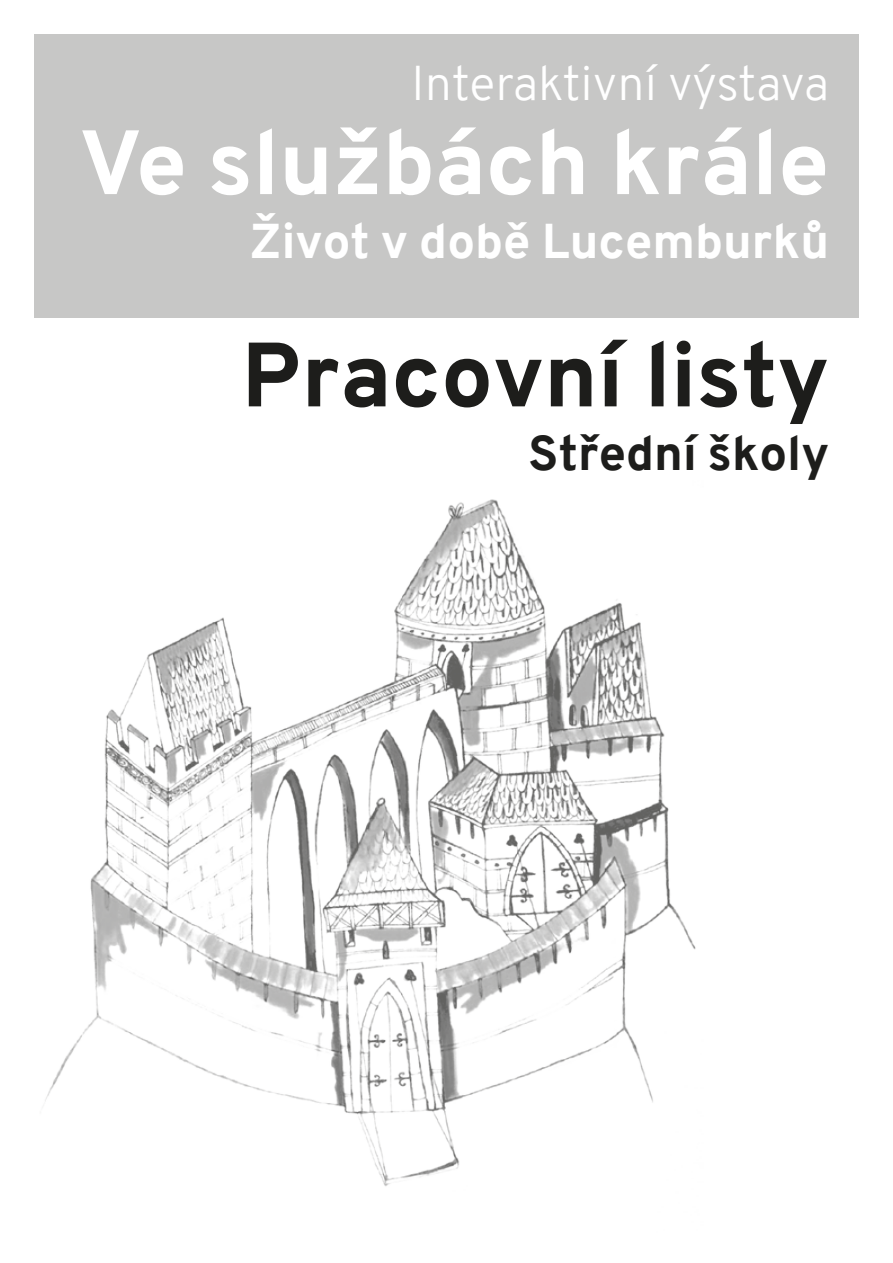
<style>
.page{position:relative;width:893px;height:1263px;background:#fff}
.page>*{position:absolute;margin:0;border:0;box-sizing:border-box;transform-origin:0 0}
.t1{font:700 91.05px "Overpass";color:#fff}
.t2{font:700 91.05px "Overpass";color:#1d1d1b}
.t3{font:700 48.75px "Overpass";color:#fff}
.t4{font:300 48.75px "Overpass";color:#fff}
.t5{font:700 48.75px "Overpass";color:#1d1d1b}
</style>
<div class="page">
<div style="left:34px;top:34px;width:825px;height:283px;background:#c7c7c6"></div>
<img style="left:45px;top:499px;width:651px;height:687px">
<p class="t4" style="left:411px;top:54px;width:419px">Interaktivní výstava</p>
<p class="t1" style="left:79px;top:106px;width:752px">Ve službách krále</p>
<p class="t3" style="left:249px;top:211px;width:581px">Život v době Lucemburků</p>
<p class="t2" style="left:241px;top:318px;width:590px">Pracovní listy</p>
<p class="t5" style="left:528px;top:423px;width:303px">Střední školy</p>
</div>
